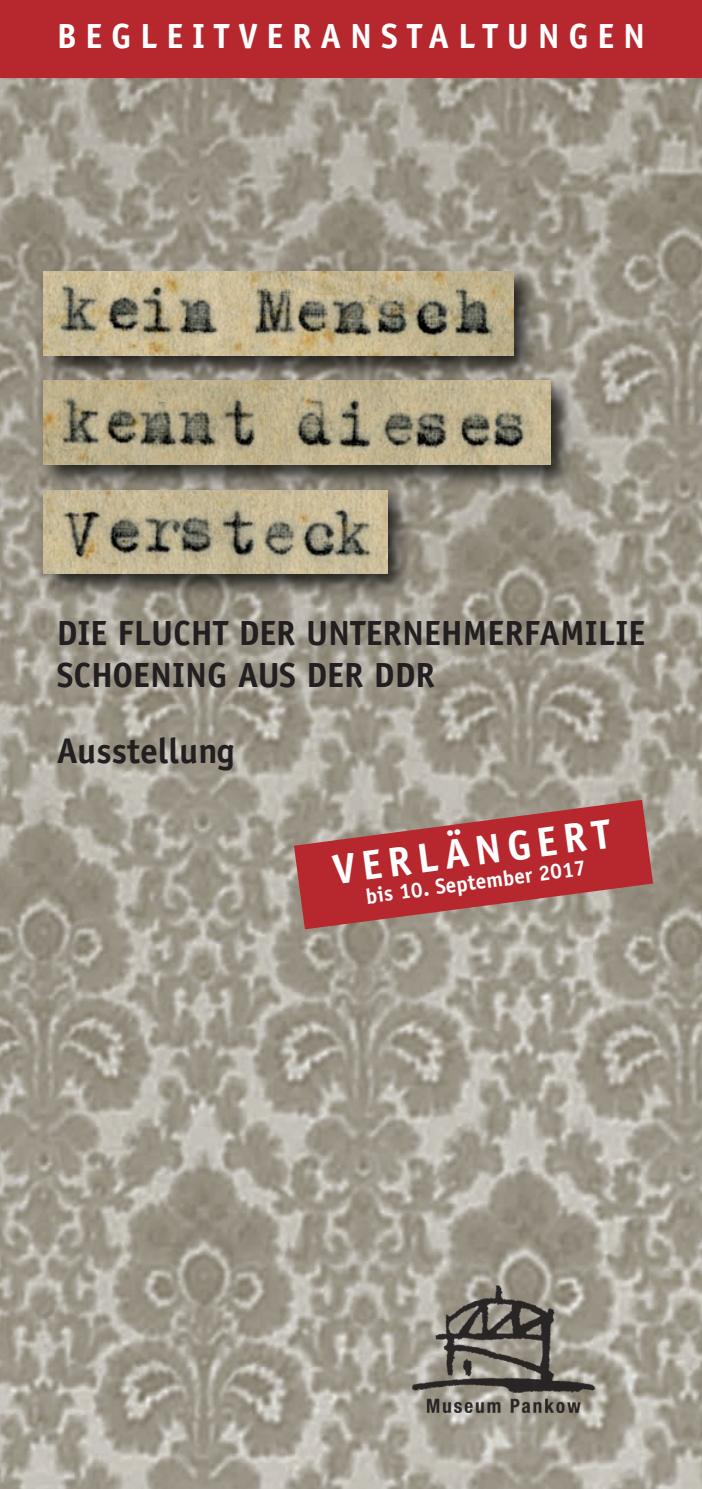
<style>
.page{position:relative;width:702px;height:1489px;background:#fff}
.page>*{position:absolute;margin:0;border:0;box-sizing:border-box;transform-origin:0 0}
.t1{font:700 41.75px "Officina Sans";color:#fff}
.t2{font:700 35.75px "Officina Sans";color:#231f20}
.t3{font:700 35px/42px "Officina Sans";color:#231f20}
.t4{font:700 35px "Officina Sans";letter-spacing:.25em;color:#fff}
.t5{font:700 21.5px "Officina Sans";color:#fff}
</style>
<div class="page">
<img style="left:0;top:78px;width:702px;height:1410px">
<img style="left:33px;top:261px;width:512px;height:109px">
<img style="left:44px;top:272px;width:470px;height:83px">
<img style="left:32px;top:370px;width:550px;height:127px">
<img style="left:44px;top:381px;width:506px;height:83px">
<img style="left:32px;top:479px;width:387px;height:127px">
<img style="left:44px;top:490px;width:343px;height:83px">
<div style="left:0;top:0;width:702px;height:78px;background:#b7282e"></div>
<img style="left:400px;top:1280px;width:207px;height:132px">
<svg style="left:294px;top:799px;width:359px;height:130px;background:#b05352"></svg>
<p class="t4" style="left:57px;top:23px;width:590px">BEGLEITVERANSTALTUNGEN</p>
<p class="t3" style="left:57px;top:614px;width:590px">DIE FLUCHT DER UNTER NEHMERFAMILIE<br>SCHOENING AUS DER DDR</p>
<p class="t2" style="left:57px;top:737px;width:179px">Ausstellung</p>
<p class="t1" style="left:331px;top:852px;width:282px;rotate:-7deg">VERLÄNGERT</p>
<p class="t5" style="left:365px;top:887px;width:223px;rotate:-7deg">bis 10. September 2017</p>
</div>
